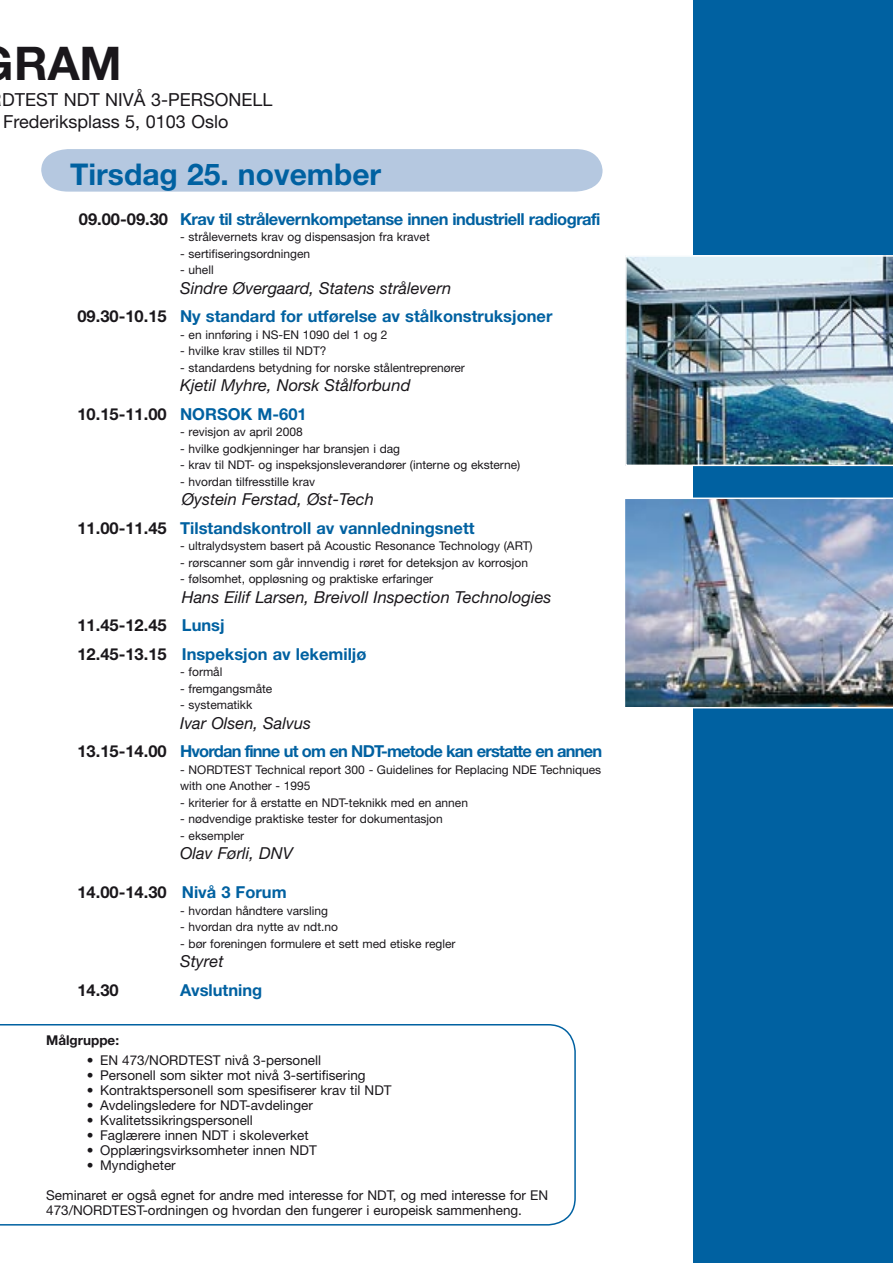
<style>
.page{position:relative;width:893px;height:1263px;background:#fff}
.page>*{position:absolute;margin:0;border:0;box-sizing:border-box;transform-origin:0 0}
.t1{font:700 46.5px "Helvetica Neue";color:#1a171b}
.t2{font:700 30px "Helvetica Neue";color:#0061a1}
.t3{font:18px "Helvetica Neue";color:#1a171b}
.t4{font:700 16.5px/28.5px "Helvetica Neue";color:#0061a1;text-align:center}
.t5{font:italic 16.5px/28.5px "Helvetica Neue";color:#1a171b}
.t6{font:700 16.5px/28.5px "Helvetica Neue";letter-spacing:-.05em;color:#0061a1}
.t7{font:700 16.5px "Helvetica Neue";letter-spacing:-.03em;color:#0061a1}
.t8{font:700 16.5px "Helvetica Neue";color:#1a171b}
.t9{font:13.5px/15px "Helvetica Neue";color:#1a171b}
.t10{font:700 13.5px "Helvetica Neue";color:#1a171b}
.t11{font:12px/16.5px "Helvetica Neue";color:#1a171b}
.s1{color:#1a171b}
.s2{font-weight:400;font-style:italic;color:#1a171b}
.s3{font-weight:700;font-style:normal}
.s4{font-weight:700;font-style:normal;color:#0061a1}
.s5{color:#0061a1}
</style>
<div class="page">
<div style="left:693px;top:0;width:200px;height:1263px;background:#0061a1"></div>
<div style="left:41px;top:149px;width:562px;height:43px;background:#b5c8e0"></div>
<svg style="left:0;top:1024px;width:576px;height:201px"></svg>
<img style="left:625px;top:255px;width:268px;height:211px">
<img style="left:625px;top:497px;width:268px;height:211px">
<h1 class="t1" style="left:-122px;top:35px;width:34px">R</h1>
<h1 class="t1" style="left:48px;top:35px;width:76px">AM</h1>
<h3 class="t3" style="left:-24px;top:89px;width:13px">DTEST</h3>
<h3 class="t3" style="left:64px;top:89px;width:129px">NDT NIVÅ 3-PERSO</h3>
<h3 class="t3" style="left:228px;top:89px;width:46px">NELL</h3>
<h3 class="t3" style="left:3px;top:111px;width:227px">Frederiksplass 5, 0103 Oslo</h3>
<h2 class="t2" style="left:70px;top:155px;width:313px">Tirsdag 25. november</h2>
<h3 class="t7" style="left:79px;top:209px;width:523px"><span class="s1">09.00-09.30</span> Krav til strålevernkompetanse innen industriell radiografi</h3>
<p class="t11" style="left:180px;top:229px;width:251px">- strålevernets krav og dispensasjon fra kravet</p>
<p class="t11" style="left:180px;top:245px;width:132px">- sertifiseringsordningen</p>
<p class="t11" style="left:180px;top:262px;width:35px">- uhell</p>
<h3 class="t4" style="left:77px;top:273px;width:477px"><span class="s2">Sindre Øvergaard, Statens strålevern<br></span><span class="s1">09.30-10.15</span> Ny standard for utførelse av stålkonstruksjoner</h3>
<p class="t11" style="left:180px;top:326px;width:209px">- en innføring i NS-EN 1090 del 1 og 2</p>
<p class="t11" style="left:180px;top:343px;width:148px">- hvilke krav stilles til NDT?</p>
<p class="t11" style="left:180px;top:359px;width:286px">- standardens betydning for norske stålentreprenører</p>
<h3 class="t5" style="left:77px;top:371px;width:334px;text-indent:103px">Kjetil Myhre, Norsk Stålforbund<br><span class="s3">10.15-11.00</span> <span class="s4">NORSOK</span></h3>
<h3 class="t4" style="left:258px;top:399px;width:51px">M-601</h3>
<p class="t11" style="left:180px;top:424px;width:124px">- revisjon av april 2008</p>
<p class="t11" style="left:180px;top:440px;width:222px">- hvilke godkjenninger har bransjen i dag</p>
<p class="t11" style="left:180px;top:457px;width:342px">- krav til NDT- og inspeksjonsleverandører (interne og eksterne)</p>
<p class="t11" style="left:180px;top:473px;width:137px">- hvordan tilfresstille krav</p>
<h3 class="t4" style="left:77px;top:485px;width:399px"><span class="s2">Øystein Ferstad, Øst-Tech<br></span><span class="s1">11.00-11.45</span> Tilstandskontroll av vannledningsnett</h3>
<p class="t11" style="left:180px;top:538px;width:336px">- ultralydsystem basert på Acoustic Resonance Technology (ART</p>
<p class="t11" style="left:530px;top:538px;width:5px">)</p>
<p class="t11" style="left:180px;top:554px;width:350px">- rørscanner som går innvendig i røret for deteksjon av korrosjon</p>
<p class="t11" style="left:180px;top:571px;width:254px">- følsomhet, oppløsning og praktiske erfaringer</p>
<h3 class="t5" style="left:77px;top:582px;width:476px;text-indent:104px">Hans Eilif Larsen, Breivoll Inspection Technologies<br><span class="s3">11.45-12.45</span> <span class="s4">Lunsj<br></span><span class="s3">12.45-13.15</span> <span class="s4">Inspeksjon av lekemiljø</span></h3>
<p class="t11" style="left:180px;top:664px;width:44px">- formål</p>
<p class="t11" style="left:180px;top:680px;width:94px">- fremgangsmåte</p>
<p class="t11" style="left:180px;top:697px;width:74px">- systematikk</p>
<h3 class="t6" style="left:77px;top:708px;width:526px;text-indent:103px"><span class="s2">Ivar Olsen, Salvus<br></span><span class="s1">13.15-14.00</span> Hvordan finne ut om en NDT-metode kan erstatte en annen</h3>
<p class="t11" style="left:180px;top:761px;width:26px">- NORDTEST</p>
<p class="t11" style="left:180px;top:761px;width:423px;text-indent:76px">Technical report 300 - Guidelines for Replacing NDE Techniques with one Another - 1995</p>
<p class="t11" style="left:180px;top:794px;width:289px">- kriterier for å erstatte en NDT-teknikk med en annen</p>
<p class="t11" style="left:180px;top:811px;width:264px">- nødvendige praktiske tester for dokumentasjon</p>
<p class="t11" style="left:180px;top:827px;width:66px">- eksempler</p>
<h3 class="t5" style="left:180px;top:839px;width:114px">Olav Førli, DNV</h3>
<h3 class="t8" style="left:77px;top:882px;width:211px">14.00-14.30 <span class="s5">Nivå 3 Forum</span></h3>
<p class="t11" style="left:180px;top:902px;width:150px">- hvordan håndtere varsling</p>
<p class="t11" style="left:180px;top:919px;width:159px">- hvordan dra nytte av ndt.no</p>
<p class="t11" style="left:180px;top:935px;width:277px">- bør foreningen formulere et sett med etiske regler</p>
<h3 class="t5" style="left:180px;top:947px;width:45px">Styret</h3>
<h3 class="t8" style="left:77px;top:980px;width:43px">14.30</h3>
<h3 class="t4" style="left:180px;top:975px;width:84px">Avslutning</h3>
<p class="t10" style="left:46px;top:1032px;width:74px">Målgruppe:</p>
<p class="t9" style="left:87px;top:1052px;width:236px">• EN 473/NORDTEST nivå 3-personell</p>
<p class="t9" style="left:87px;top:1067px;width:280px">• Personell som sikter mot nivå 3-sertifisering</p>
<p class="t9" style="left:87px;top:1082px;width:306px">• Kontraktspersonell som spesifiserer krav til NDT</p>
<p class="t9" style="left:87px;top:1097px;width:228px">• Avdelingsledere for NDT-avdelinger</p>
<p class="t9" style="left:87px;top:1112px;width:168px">• Kvalitetssikringspersonell</p>
<p class="t9" style="left:87px;top:1127px;width:223px">• Faglærere innen NDT i skoleverket</p>
<p class="t9" style="left:87px;top:1142px;width:231px">• Opplæringsvirksomheter innen NDT</p>
<p class="t9" style="left:87px;top:1157px;width:90px">• Myndigheter</p>
<p class="t9" style="left:46px;top:1187px;width:503px">Seminaret er også egnet for andre med interesse for NDT, og med interesse for EN<br>473/NORDTEST</p>
<p class="t9" style="left:143px;top:1202px;width:381px">-ordningen og hvordan den fungerer i europeisk sammenheng.</p>
</div>
